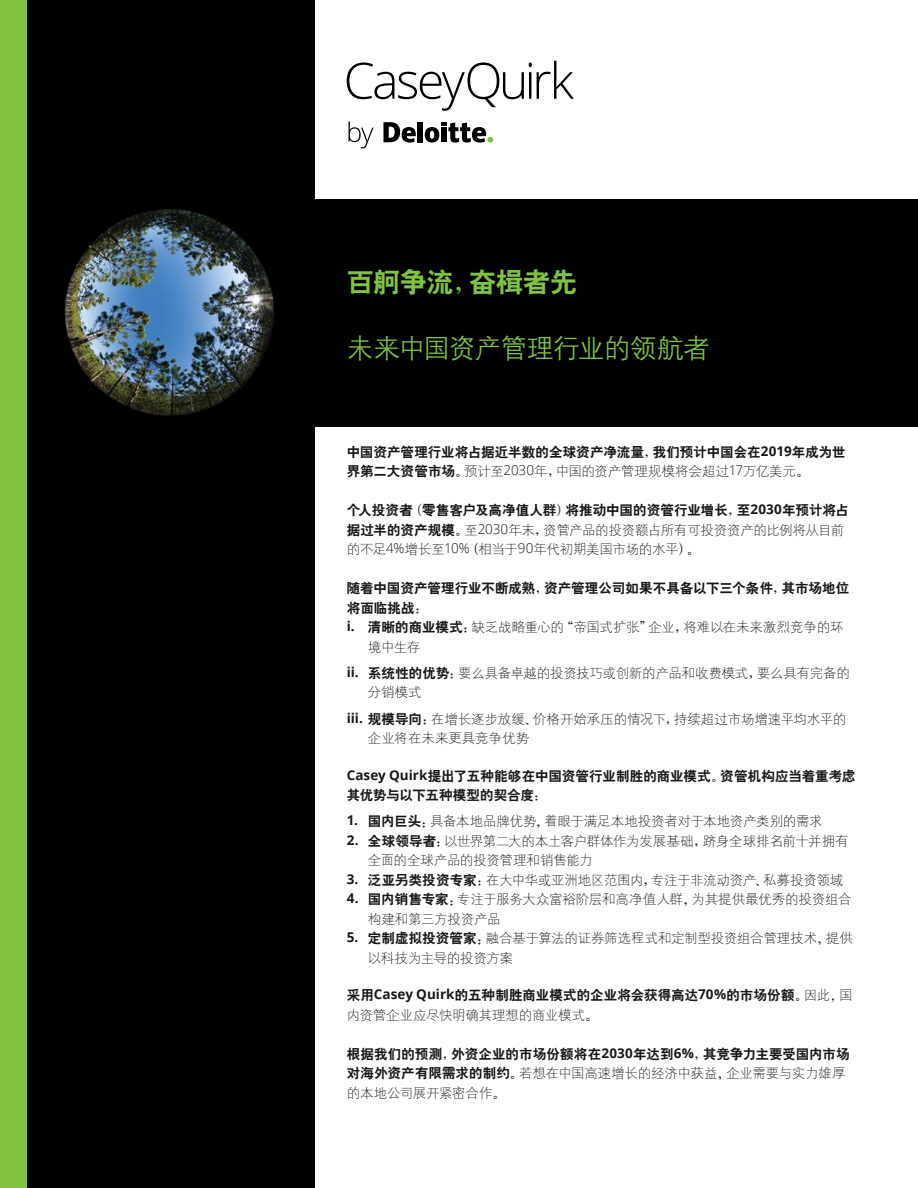
<style>
.page{position:relative;width:918px;height:1188px;background:#fff}
.page>*{position:absolute;margin:0;border:0;box-sizing:border-box;transform-origin:0 0}
.t1{font:27px "H Yg 2 gj";letter-spacing:-.045em;color:#80c341}
.t2{font:27px "H Yb 2 gj";letter-spacing:-.005em;color:#80c341}
.t3{font:13.5px/19.5px "H Yg 1 gj";letter-spacing:-.02em;color:#181816}
.t4{font:13.5px/19.5px "H Yb 2 gj";color:#181816}
.s1{font-family:"H Ya 6 gj"}
.s2{font-family:"Open Sans";font-weight:700}
.s3{font-family:"H Yb 2 gj"}
.s4{font-family:"Open Sans";font-weight:300}
.s5{font-family:"H Yg 1 gj"}
</style>
<div class="page">
<div style="left:0;top:0;width:27px;height:1188px;background:#80c341"></div>
<div style="left:27px;top:0;width:287px;height:1188px;background:#000"></div>
<div style="left:28px;top:199px;width:890px;height:227px;background:#000"></div>
<svg style="left:349px;top:121px;width:24px;height:27px"></svg>
<div style="left:418px;top:122px;width:5px;height:20px;background:#000"></div>
<svg style="left:425px;top:122px;width:68px;height:21px"></svg>
<svg style="left:383px;top:122px;width:33px;height:21px"></svg>
<svg style="left:347px;top:61px;width:227px;height:50px"></svg>
<img style="left:64px;top:209px;width:210px;height:207px">
<h1 class="t2" style="left:347px;top:269px;width:232px">百舸争流<span class="s1">，</span>奋楫者先</h1>
<h1 class="t1" style="left:347px;top:335px;width:365px">未来中国资产管理行业的领航者</h1>
<p class="t4" style="left:347px;top:442px;width:501px">中国资产管理行业将占据近半数的全球资产净流量<span class="s1">，</span>我们预计中国会在<span class="s2">2019</span>年成为世</p>
<p class="t3" style="left:347px;top:461px;width:464px"><span class="s3">界第二大资管市场</span><span class="s1">。</span>预计至<span class="s4">2030</span>年<span class="s1">，</span>中国的资产管理规模将会超过<span class="s4">17</span>万亿美元<span class="s1">。</span></p>
<p class="t4" style="left:347px;top:500px;width:504px">个人投资者<span class="s1">（</span>零售客户及高净值人群<span class="s1">）</span>将推动中国的资管行业增长<span class="s1">，</span>至<span class="s2">2030</span>年预计将占</p>
<p class="t3" style="left:347px;top:520px;width:499px"><span class="s3">据过半的资产规模</span><span class="s1">。</span>至<span class="s4">2030</span>年末<span class="s1">，</span>资管产品的投资额占所有可投资资产的比例将从目前的不足<span class="s4">4%</span>增长至<span class="s4">10%</span><span class="s1">（</span>相当于<span class="s4">90</span>年代初期美国市场的水平<span class="s1">）。</span></p>
<p class="t4" style="left:347px;top:578px;width:504px">随着中国资产管理行业不断成熟<span class="s1">，</span>资产管理公司如果不具备以下三个条件<span class="s1">，</span>其市场地位将面临挑战<span class="s1">：</span></p>
<p class="t3" style="left:368px;top:617px;width:477px;text-indent:-21px"><span class="s2">i.</span> <span class="s3">清晰的商业模式</span><span class="s1">：</span>缺乏战略重心的<span class="s1">“</span>帝国式扩张<span class="s1">”</span>企业<span class="s1">，</span>将难以在未来激烈竞争的环境中生存</p>
<p class="t3" style="left:368px;top:663px;width:483px;text-indent:-21px"><span class="s2">ii.</span> <span class="s3">系统性的优势</span><span class="s1">：</span>要么具备卓越的投资技巧或创新的产品和收费模式<span class="s1">，</span>要么具有完备的分销模式</p>
<p class="t3" style="left:368px;top:709px;width:480px;text-indent:-21px"><span class="s2">iii.</span> <span class="s3">规模导向</span><span class="s1">：</span>在增长逐步放缓<span class="s1">、</span>价格开始承压的情况下<span class="s1">，</span>持续超过市场增速平均水平的企业将在未来更具竞争优势</p>
<p class="t4" style="left:347px;top:766px;width:510px"><span class="s2">Casey Quirk</span>提出了五种能够在中国资管行业制胜的商业模式<span class="s1">。</span>资管机构应当着重考虑其优势与以下五种模型的契合度<span class="s1">：</span></p>
<p class="t3" style="left:347px;top:812px;width:478px"><span class="s2">1.</span> <span class="s3">国内巨头</span><span class="s1">：</span>具备本地品牌优势<span class="s1">，</span>着眼于满足本地投资者对于本地资产类别的需求</p>
<p class="t3" style="left:368px;top:831px;width:482px;text-indent:-21px"><span class="s2">2.</span> <span class="s3">全球领导者</span><span class="s1">：</span>以世界第二大的本土客户群体作为发展基础<span class="s1">，</span>跻身全球排名前十并拥有全面的全球产品的投资管理和销售能力</p>
<p class="t3" style="left:347px;top:870px;width:498px"><span class="s2">3.</span> <span class="s3">泛亚另类投资专家</span><span class="s1">：</span>在大中华或亚洲地区范围内<span class="s1">，</span>专注于非流动资产<span class="s1">、</span>私募投资领域</p>
<p class="t3" style="left:368px;top:890px;width:485px;text-indent:-21px"><span class="s2">4.</span> <span class="s3">国内销售专家</span><span class="s1">：</span>专注于服务大众富裕阶层和高净值人群<span class="s1">，</span>为其提供最优秀的投资组合构建和第三方投资产品</p>
<p class="t3" style="left:368px;top:929px;width:486px;text-indent:-21px"><span class="s2">5.</span> <span class="s3">定制虚拟投资管家</span><span class="s1">：</span>融合基于算法的证券筛选程式和定制型投资组合管理技术<span class="s1">，</span>提供以科技为主导的投资方案</p>
<p class="t4" style="left:347px;top:986px;width:507px">采用<span class="s2">Casey Quirk</span>的五种制胜商业模式的企业将会获得高达<span class="s2">70%</span>的市场份额<span class="s1">。</span><span class="s5">因此</span><span class="s1">，</span><span class="s5">国</span></p>
<p class="t3" style="left:347px;top:1005px;width:253px">内资管企业应尽快明确其理想的商业模式<span class="s1">。</span></p>
<p class="t4" style="left:347px;top:1044px;width:504px">根据我们的预测<span class="s1">，</span>外资企业的市场份额将在<span class="s2">2030</span>年达到<span class="s2">6%</span><span class="s1">，</span>其竞争力主要受国内市场</p>
<p class="t3" style="left:347px;top:1064px;width:500px"><span class="s3">对海外资产有限需求的制约</span><span class="s1">。</span>若想在中国高速增长的经济中获益<span class="s1">，</span>企业需要与实力雄厚的本地公司展开紧密合作<span class="s1">。</span></p>
</div>
